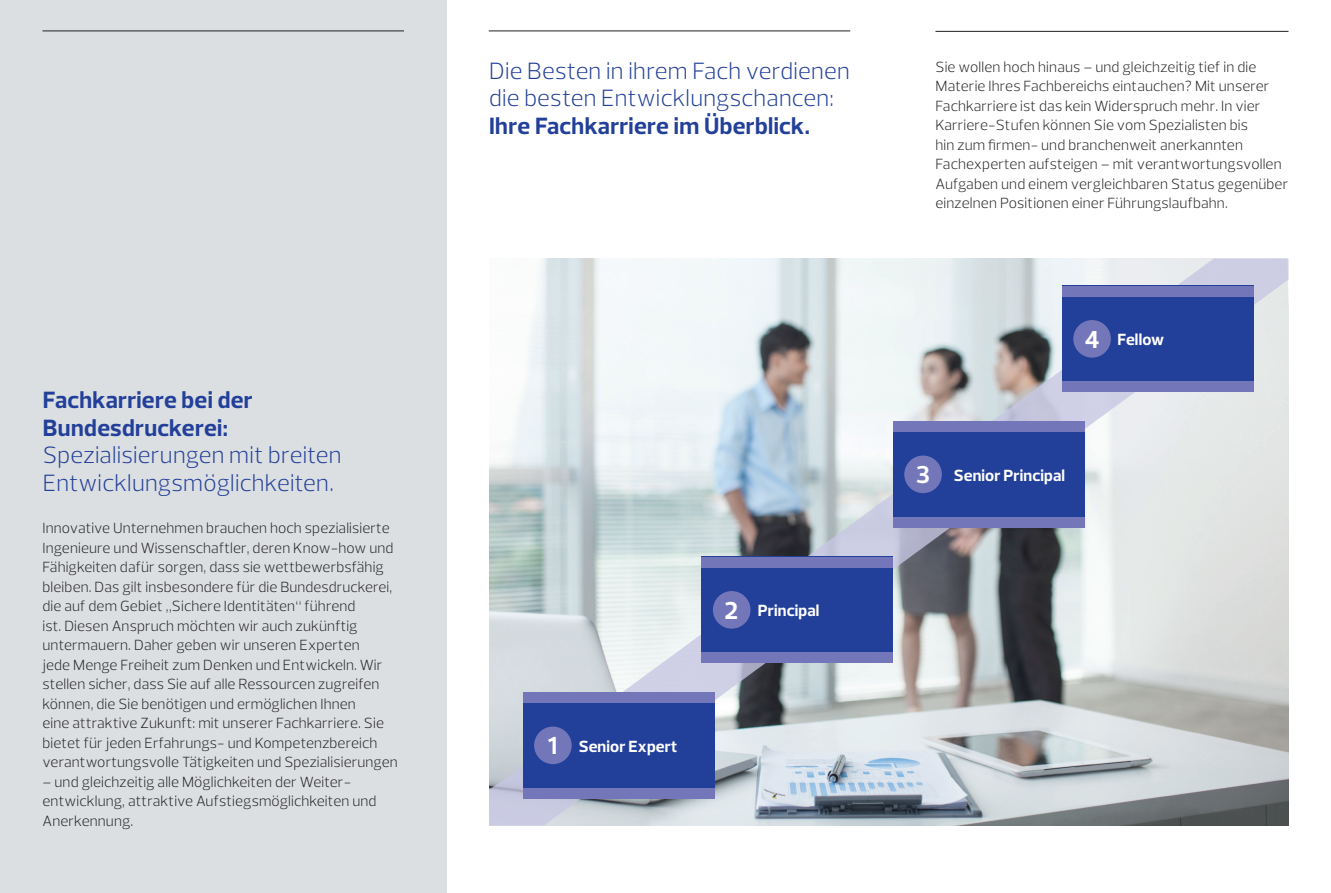
<style>
.page{position:relative;width:1331px;height:893px;background:#fff}
.page>*{position:absolute;margin:0;border:0;box-sizing:border-box;transform-origin:0 0}
.t1{font:700 24.9px "Prelo";color:#fff}
.t2{font:300 24px/27.8px "Prelo";letter-spacing:.01em;color:#223f99}
.t3{font:700 24px/27.8px "Prelo";letter-spacing:.015em;color:#223f99}
.t4{font:700 16.5px "Prelo";letter-spacing:.01em;color:#fff}
.t5{font:300 15px/19.5px "Prelo";letter-spacing:.01em;color:#231f20}
.s1{font-size:24.9px}
</style>
<div class="page">
<svg style="left:489px;top:259px;width:799px;height:567px;background:#c8ced1"></svg>
<div style="left:0;top:0;width:446px;height:893px;background:#dbdfe2"></div>
<hr style="left:43px;top:31px;width:361px;height:1px;background:#231f20">
<hr style="left:489px;top:31px;width:361px;height:1px;background:#231f20">
<hr style="left:935px;top:31px;width:353px;height:1px;background:#231f20">
<div style="left:893px;top:421px;width:191px;height:106px;background:#223f99"></div>
<div style="left:893px;top:421px;width:191px;height:11px;background:#7377b9"></div>
<div style="left:893px;top:517px;width:191px;height:10px;background:#7377b9"></div>
<div style="left:904px;top:456px;width:38px;height:37px;background:#7377b9;border-radius:50%"></div>
<div style="left:1062px;top:286px;width:191px;height:106px;background:#223f99"></div>
<div style="left:1062px;top:286px;width:191px;height:10px;background:#7377b9"></div>
<div style="left:1062px;top:381px;width:191px;height:11px;background:#7377b9"></div>
<div style="left:1073px;top:320px;width:38px;height:38px;background:#7377b9;border-radius:50%"></div>
<div style="left:702px;top:557px;width:191px;height:106px;background:#223f99"></div>
<div style="left:702px;top:557px;width:191px;height:10px;background:#7377b9"></div>
<div style="left:702px;top:652px;width:191px;height:11px;background:#7377b9"></div>
<div style="left:713px;top:591px;width:37px;height:38px;background:#7377b9;border-radius:50%"></div>
<div style="left:523px;top:692px;width:191px;height:106px;background:#223f99"></div>
<div style="left:534px;top:727px;width:38px;height:37px;background:#7377b9;border-radius:50%"></div>
<div style="left:523px;top:692px;width:191px;height:11px;background:#7377b9"></div>
<div style="left:523px;top:788px;width:191px;height:10px;background:#7377b9"></div>
<h2 class="t3" style="left:43px;top:386px;width:211px">Fachkarriere bei der<br>Bundesdruckerei:</h2>
<h2 class="t2" style="left:43px;top:441px;width:300px">Spezialisierungen mit breiten<br>Entwicklungsmöglichkeiten.</h2>
<p class="t5" style="left:43px;top:519px;width:357px">Innovative Unternehmen brauchen hoch spezialisierte Ingenieure und Wissenschaftler, deren Know-how und Fähigkeiten dafür sorgen, dass sie wettbewerbsfähig bleiben. Das gilt insbesondere für die Bundesdruckerei, die auf dem Gebiet „Sichere Identitäten“ führend<br>ist. Diesen Anspruch möchten wir auch zukünftig untermauern. Daher geben wir unseren Experten<br>jede Menge Freiheit zum Denken und Entwickeln. Wir stellen sicher, dass Sie auf alle Ressourcen zugreifen können, die Sie benötigen und ermöglichen Ihnen<br>eine attraktive Zukunft: mit unserer Fachkarriere. Sie bietet für jeden Erfahrungs- und Kompetenzbereich verantwortungsvolle Tätigkeiten und Spezialisierungen</p>
<p class="t5" style="left:43px;top:772px;width:336px">– und gleichzeitig alle Möglichkeiten der Weiter&shy;entwicklung, attraktive Aufstiegsmöglichkeiten und<br>Anerkennung.</p>
<h2 class="t2" style="left:489px;top:57px;width:362px">Die Besten in ihrem Fach verdienen die besten Entwicklungschancen:</h2>
<h2 class="t3" style="left:489px;top:112px;width:322px">Ihre Fachkarriere im Überblick.</h2>
<h1 class="t1" style="left:548px;top:730px;width:11px">1</h1>
<p class="t4" style="left:579px;top:736px;width:100px">Senior Expert</p>
<h1 class="t1" style="left:724px;top:595px;width:15px">2</h1>
<p class="t4" style="left:758px;top:600px;width:63px">Principal</p>
<p class="t5" style="left:935px;top:57px;width:354px">Sie wollen hoch hinaus – und gleichzeitig tief in die Materie Ihres Fachbereichs eintauchen? Mit unserer Fachkarriere ist das kein Widerspruch mehr. In vier Karriere-Stufen können Sie vom Spezialisten bis<br>hin zum firmen- und branchenweit anerkannten Fachexperten aufsteigen – mit verantwortungsvollen Aufgaben und einem vergleichbaren Status gegenüber einzelnen Positionen einer Führungslaufbahn.</p>
<p class="t4" style="left:1085px;top:329px;width:81px"><span class="s1">4</span> Fellow</p>
<p class="t4" style="left:916px;top:465px;width:151px"><span class="s1">3</span> Senior Principal</p>
</div>
